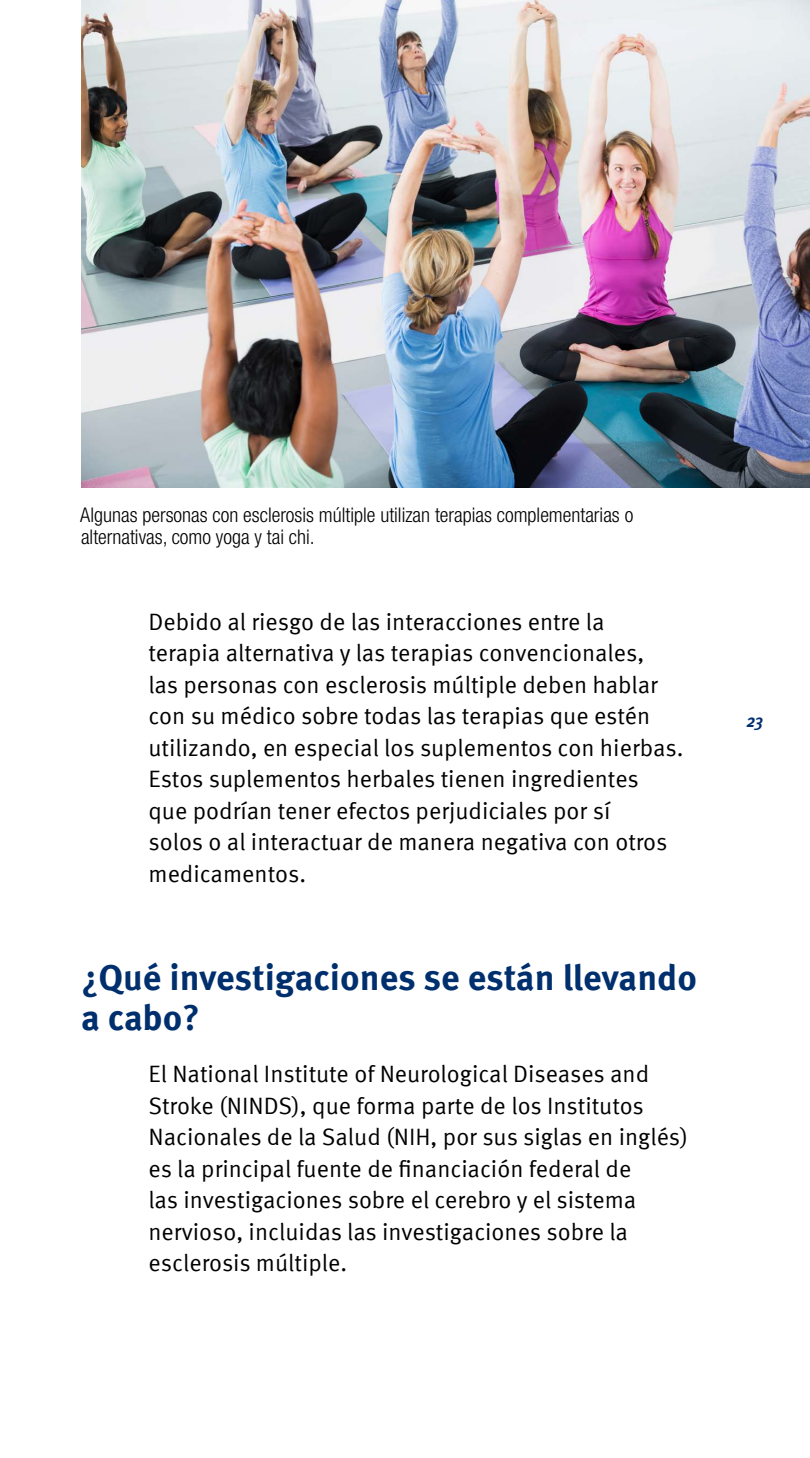
<style>
.page{position:relative;width:810px;height:1458px;background:#fff}
.page>*{position:absolute;margin:0;border:0;box-sizing:border-box;transform-origin:0 0}
.t1{font:700 36px/40.5px "Meta Pro";color:#002f6e}
.t2{font:23.62px/31.5px "Meta Pro";color:#000}
.t3{font:300 condensed 20.25px/22.5px "Helvetica Neue LT Std";color:#000}
.t4{font:italic 700 condensed 18px "Meta Pro";color:#002f6e}
</style>
<div class="page">
<img style="left:81px;top:0;width:729px;height:487px">
<p class="t3" style="left:80px;top:503px;width:555px">Algunas personas con esclerosis múltiple utilizan terapias complementarias o alternativas, como yoga y tai chi.</p>
<p class="t2" style="left:148px;top:604px;width:536px">Debido al riesgo de las interacciones entre la<br>terapia alternativa y las terapias convencionales,<br>las personas con esclerosis múltiple deben hablar con su médico sobre todas las terapias que estén utilizando, en especial los suplementos con hierbas.<br>Estos suplementos herbales tienen ingredientes que podrían tener efectos perjudiciales por sí<br>solos o al interactuar de manera negativa con otros medicamentos.</p>
<h2 class="t1" style="left:81px;top:955px;width:617px">¿Qué investigaciones se están llevando a cabo?</h2>
<p class="t2" style="left:148px;top:1057px;width:541px">El National Institute of Neurological Diseases and Stroke (NINDS), que forma parte de los Institutos Nacionales de la Salud (NIH, por sus siglas en inglés) es la principal fuente de financiación federal de<br>las investigaciones sobre el cerebro y el sistema nervioso, incluidas las investigaciones sobre la esclerosis múltiple.</p>
<p class="t4" style="left:746px;top:707px;width:18px">23</p>
</div>
